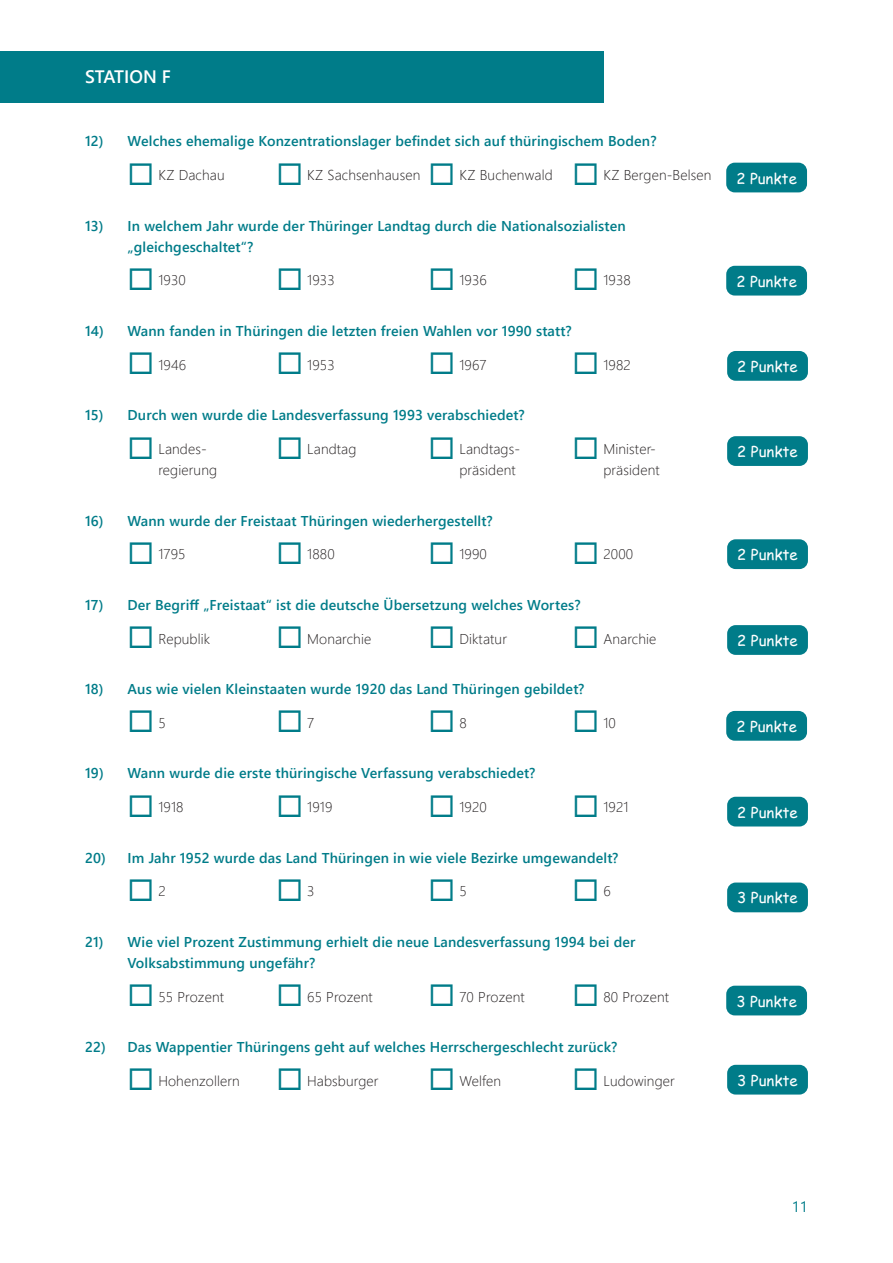
<style>
.page{position:relative;width:893px;height:1263px;background:#fff}
.page>*{position:absolute;margin:0;border:0;box-sizing:border-box;transform-origin:0 0}
.t1{font:600 18px "Segoe UI";color:#fff}
.t2{font:15px "Comic Sans MS";color:#fff}
.t3{font:15px "Segoe UI";color:#007c89}
.t4{font:600 14.25px/21px "Segoe UI";letter-spacing:.01em;color:#007c89}
.t5{font:300 14.25px "Segoe UI";letter-spacing:.01em;color:#231f20}
.s1{color:#007c89}
</style>
<div class="page">
<div style="left:0;top:51px;width:604px;height:51px;background:#007c89"></div>
<div style="left:726px;top:163px;width:81px;height:29px;background:#007c89;border-radius:9px"></div>
<div style="left:726px;top:266px;width:81px;height:30px;background:#007c89;border-radius:9px"></div>
<div style="left:727px;top:351px;width:81px;height:30px;background:#007c89;border-radius:9px"></div>
<div style="left:727px;top:436px;width:81px;height:30px;background:#007c89;border-radius:9px"></div>
<div style="left:727px;top:539px;width:81px;height:30px;background:#007c89;border-radius:9px"></div>
<div style="left:727px;top:625px;width:81px;height:30px;background:#007c89;border-radius:9px"></div>
<div style="left:726px;top:711px;width:81px;height:30px;background:#007c89;border-radius:9px"></div>
<div style="left:727px;top:797px;width:81px;height:29px;background:#007c89;border-radius:9px"></div>
<div style="left:727px;top:882px;width:81px;height:30px;background:#007c89;border-radius:9px"></div>
<div style="left:726px;top:986px;width:81px;height:29px;background:#007c89;border-radius:9px"></div>
<div style="left:727px;top:1065px;width:81px;height:29px;background:#007c89;border-radius:9px"></div>
<p class="t1" style="left:85px;top:60px;width:87px">STATION F</p>
<p class="t4" style="left:85px;top:130px;width:573px">12) Welches ehemalige Konzentrationslager befindet sich auf thüringischem Boden?</p>
<p class="t5" style="left:128px;top:162px;width:99px"><span class="s1">◻</span> KZ Dachau</p>
<p class="t5" style="left:276px;top:162px;width:437px"><span class="s1">◻</span> KZ Sachsenhausen <span class="s1">◻</span> KZ Buchenwald <span class="s1">◻</span> KZ Bergen-Belsen</p>
<p class="t4" style="left:128px;top:214px;width:500px;text-indent:-43px">13) In welchem Jahr wurde der Thüringer Landtag durch die Nationalsozialisten „gleichgeschaltet“?</p>
<p class="t5" style="left:128px;top:267px;width:60px"><span class="s1">◻</span> 1930</p>
<p class="t5" style="left:276px;top:267px;width:60px"><span class="s1">◻</span> 1933</p>
<p class="t5" style="left:429px;top:267px;width:60px"><span class="s1">◻</span> 1936</p>
<p class="t5" style="left:573px;top:267px;width:60px"><span class="s1">◻</span> 1938</p>
<p class="t4" style="left:85px;top:319px;width:488px">14) Wann fanden in Thüringen die letzten freien Wahlen vor 1990 statt?</p>
<p class="t5" style="left:128px;top:351px;width:60px"><span class="s1">◻</span> 1946</p>
<p class="t5" style="left:276px;top:351px;width:60px"><span class="s1">◻</span> 1953</p>
<p class="t5" style="left:429px;top:351px;width:60px"><span class="s1">◻</span> 1967</p>
<p class="t5" style="left:573px;top:351px;width:60px"><span class="s1">◻</span> 1982</p>
<p class="t4" style="left:85px;top:404px;width:441px">15) Durch wen wurde die Landesverfassung 1993 verabschiedet?</p>
<p class="t5" style="left:128px;top:435px;width:81px"><span class="s1">◻</span> Landes-</p>
<p class="t5" style="left:276px;top:435px;width:82px"><span class="s1">◻</span> Landtag</p>
<p class="t5" style="left:429px;top:435px;width:93px"><span class="s1">◻</span> Landtags-</p>
<p class="t5" style="left:573px;top:435px;width:85px"><span class="s1">◻</span> Minister-</p>
<p class="t5" style="left:158px;top:456px;width:60px">regierung</p>
<p class="t5" style="left:459px;top:456px;width:58px">präsident</p>
<p class="t5" style="left:603px;top:456px;width:58px">präsident</p>
<p class="t4" style="left:85px;top:509px;width:409px">16) Wann wurde der Freistaat Thüringen wiederhergestellt?</p>
<p class="t5" style="left:128px;top:541px;width:60px"><span class="s1">◻</span> 1795</p>
<p class="t5" style="left:276px;top:541px;width:60px"><span class="s1">◻</span> 1880</p>
<p class="t5" style="left:429px;top:541px;width:60px"><span class="s1">◻</span> 1990</p>
<p class="t5" style="left:573px;top:541px;width:62px"><span class="s1">◻</span> 2000</p>
<p class="t4" style="left:85px;top:593px;width:497px">17) Der Begriff „Freistaat“ ist die deutsche Übersetzung welches Wortes?</p>
<p class="t5" style="left:128px;top:625px;width:84px"><span class="s1">◻</span> Republik</p>
<p class="t5" style="left:276px;top:625px;width:96px"><span class="s1">◻</span> Monarchie</p>
<p class="t5" style="left:429px;top:625px;width:80px"><span class="s1">◻</span> Diktatur</p>
<p class="t5" style="left:573px;top:625px;width:85px"><span class="s1">◻</span> Anarchie</p>
<p class="t4" style="left:85px;top:677px;width:501px">18) Aus wie vielen Kleinstaaten wurde 1920 das Land Thüringen gebildet?</p>
<p class="t5" style="left:128px;top:709px;width:40px"><span class="s1">◻</span> 5</p>
<p class="t5" style="left:276px;top:709px;width:39px"><span class="s1">◻</span> 7</p>
<p class="t5" style="left:429px;top:709px;width:40px"><span class="s1">◻</span> 8</p>
<p class="t5" style="left:573px;top:709px;width:45px"><span class="s1">◻</span> 10</p>
<p class="t4" style="left:85px;top:762px;width:452px">19) Wann wurde die erste thüringische Verfassung verabschiedet?</p>
<p class="t5" style="left:128px;top:794px;width:58px"><span class="s1">◻</span> 1918</p>
<p class="t5" style="left:276px;top:794px;width:58px"><span class="s1">◻</span> 1919</p>
<p class="t5" style="left:429px;top:794px;width:60px"><span class="s1">◻</span> 1920</p>
<p class="t5" style="left:573px;top:794px;width:58px"><span class="s1">◻</span> 1921</p>
<p class="t4" style="left:85px;top:846px;width:535px">20) Im Jahr 1952 wurde das Land Thüringen in wie viele Bezirke umgewandelt?</p>
<p class="t5" style="left:128px;top:878px;width:40px"><span class="s1">◻</span> 2</p>
<p class="t5" style="left:276px;top:878px;width:40px"><span class="s1">◻</span> 3</p>
<p class="t5" style="left:429px;top:878px;width:40px"><span class="s1">◻</span> 5</p>
<p class="t5" style="left:573px;top:878px;width:40px"><span class="s1">◻</span> 6</p>
<p class="t4" style="left:128px;top:930px;width:509px;text-indent:-43px">21) Wie viel Prozent Zustimmung erhielt die neue Landesverfassung 1994 bei der<br>Volksabstimmung ungefähr?</p>
<p class="t5" style="left:128px;top:983px;width:98px"><span class="s1">◻</span> 55 Prozent</p>
<p class="t5" style="left:276px;top:983px;width:98px"><span class="s1">◻</span> 65 Prozent</p>
<p class="t5" style="left:429px;top:983px;width:98px"><span class="s1">◻</span> 70 Prozent</p>
<p class="t5" style="left:573px;top:983px;width:98px"><span class="s1">◻</span> 80 Prozent</p>
<p class="t4" style="left:85px;top:1035px;width:534px">22) Das Wappentier Thüringens geht auf welches Herrschergeschlecht zurück?</p>
<p class="t5" style="left:128px;top:1067px;width:252px"><span class="s1">◻</span> Hohenzollern <span class="s1">◻</span> Habsburger</p>
<p class="t5" style="left:429px;top:1067px;width:74px"><span class="s1">◻</span> Welfen</p>
<p class="t5" style="left:573px;top:1067px;width:104px"><span class="s1">◻</span> Ludowinger</p>
<p class="t2" style="left:736px;top:167px;width:62px">2 Punkte</p>
<p class="t2" style="left:736px;top:270px;width:62px">2 Punkte</p>
<p class="t2" style="left:737px;top:355px;width:62px">2 Punkte</p>
<p class="t2" style="left:737px;top:440px;width:62px">2 Punkte</p>
<p class="t2" style="left:737px;top:544px;width:62px">2 Punkte</p>
<p class="t2" style="left:737px;top:629px;width:62px">2 Punkte</p>
<p class="t2" style="left:736px;top:715px;width:62px">2 Punkte</p>
<p class="t2" style="left:737px;top:801px;width:62px">2 Punkte</p>
<p class="t2" style="left:737px;top:887px;width:62px">3 Punkte</p>
<p class="t2" style="left:736px;top:990px;width:62px">3 Punkte</p>
<p class="t2" style="left:737px;top:1069px;width:62px">3 Punkte</p>
<p class="t3" style="left:792px;top:1192px;width:18px">11</p>
</div>
